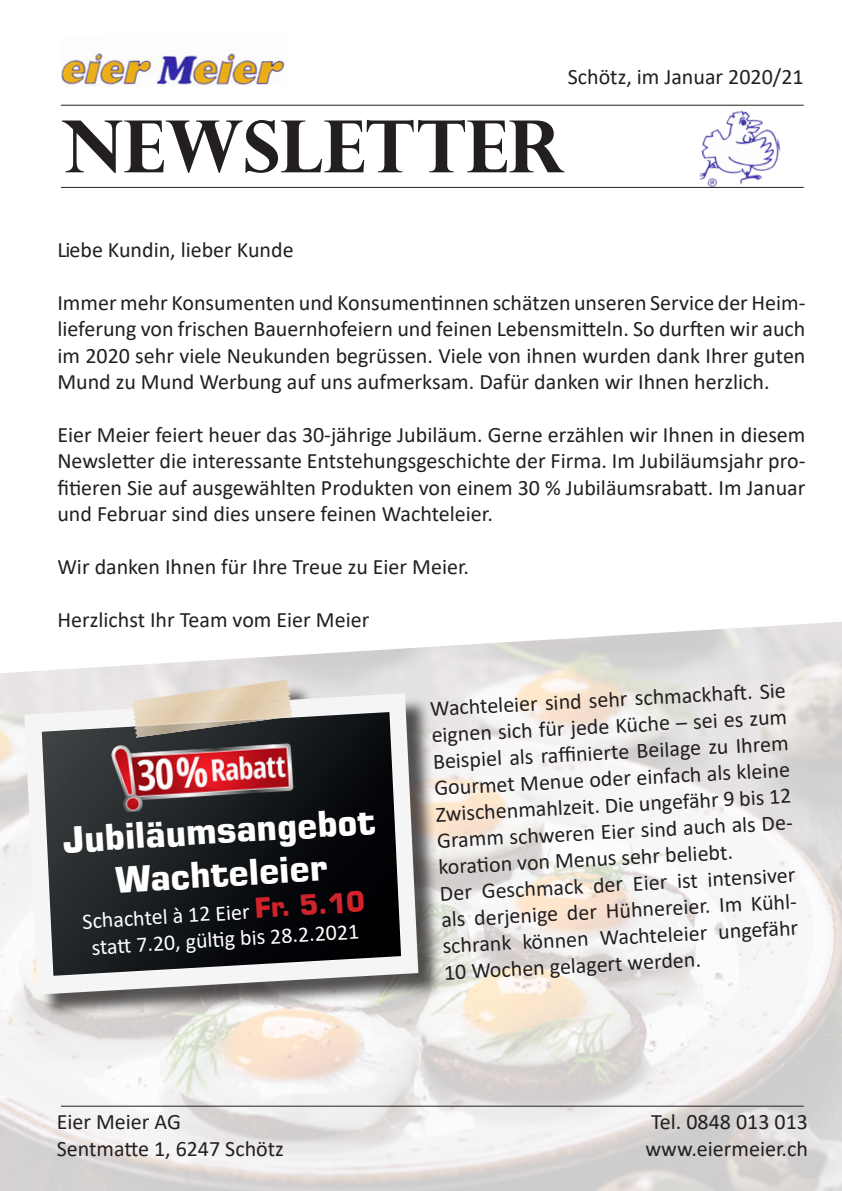
<style>
.page{position:relative;width:842px;height:1191px;background:#fff}
.page>*{position:absolute;margin:0;border:0;box-sizing:border-box;transform-origin:0 0}
.t1{font:700 72px "Perpetua Titling";color:#231f20}
.t2{font:700 36px "Eurostile LT";color:#fff}
.t3{font:700 28px "Eurostile LT";color:#d1232a}
.t4{font:22px/26.4px "Calibri";color:#231f20;text-align:justify}
.t5{font:22px "Calibri";color:#fff}
</style>
<div class="page">
<img style="left:0;top:622px;width:842px;height:569px">
<hr style="left:61px;top:105px;width:743px;height:1px;background:#231f20">
<hr style="left:61px;top:187px;width:743px;height:1px;background:#231f20">
<img style="left:687px;top:104px;width:100px;height:84px">
<img style="left:61px;top:50px;width:224px;height:36px">
<hr style="left:61px;top:1105px;width:743px;height:1px;background:#231f20">
<div style="left:28px;top:683px;width:415px;height:336px;background:#231f20;opacity:.75"></div>
<svg style="left:24px;top:693px;width:394px;height:301px;fill:#f5f5f6"></svg>
<svg style="left:42px;top:712px;width:359px;height:263px;background:#2b2d30"></svg>
<svg style="left:132px;top:679px;width:160px;height:47px;background:#e0d2bf"></svg>
<img style="left:134px;top:718px;width:143px;height:14px">
<img style="left:110px;top:732px;width:187px;height:81px">
<p class="t4" style="left:568px;top:63px;width:237px">Schötz, im Januar 2020/21</p>
<p class="t1" style="left:61px;top:102px;width:506px">NEWSLETTER</p>
<p class="t4" style="left:57px;top:236px;width:238px">Liebe Kundin, lieber Kunde</p>
<p class="t4" style="left:57px;top:289px;width:750px">Immer mehr Konsumenten und Konsumentinnen schätzen unseren Service der Heim&shy;lieferung von frischen Bauernhofeiern und feinen Lebensmitteln. So durften wir auch im 2020 sehr viele Neukunden begrüssen. Viele von ihnen wurden dank Ihrer guten Mund zu Mund Werbung auf uns aufmerksam. Dafür danken wir Ihnen herzlich.</p>
<p class="t4" style="left:57px;top:421px;width:750px">Eier Meier feiert heuer das 30-jährige Jubiläum. Gerne erzählen wir Ihnen in diesem Newsletter die interessante Entstehungsgeschichte der Firma. Im Jubiläumsjahr pro&shy;fitieren Sie auf ausgewählten Produkten von einem 30 % Jubiläumsrabatt. Im Januar und Februar sind dies unsere feinen Wachteleier.</p>
<p class="t4" style="left:57px;top:553px;width:413px">Wir danken Ihnen für Ihre Treue zu Eier Meier.</p>
<p class="t4" style="left:57px;top:605px;width:313px">Herzlichst Ihr Team vom Eier Meier</p>
<p class="t2" style="left:61px;top:819px;width:315px;rotate:-4deg">Jubiläumsangebot</p>
<p class="t2" style="left:114px;top:859px;width:214px;rotate:-4deg">Wachteleier</p>
<p class="t5" style="left:82px;top:905px;width:169px;rotate:-3deg">Schachtel à 12 Eier</p>
<p class="t3" style="left:253px;top:891px;width:112px;rotate:-4deg">Fr. 5.10</p>
<p class="t5" style="left:91px;top:931px;width:270px;rotate:-3deg">statt 7.20, gülti g bis 28.2.2021</p>
<p class="t4" style="left:57px;top:1108px;width:126px">Eier Meier AG</p>
<p class="t4" style="left:57px;top:1134px;width:229px">Sentmatte 1, 6247 Schötz</p>
<p class="t4" style="left:429px;top:695px;width:362px;text-align:left;rotate:-3deg">Wachteleier sind sehr schmackhaft . Sie eignen sich für jede Küche – sei es zum Beispiel als raffi nierte Beilage zu Ihrem Gourmet Menue oder einfach als kleine Zwischenmahlzeit. Die ungefähr 9 bis 12<br>Gramm schweren Eier sind auch als De&shy;korati on von Menus sehr beliebt.</p>
<p class="t4" style="left:439px;top:879px;width:362px;text-align:left;rotate:-3deg">Der Geschmack der Eier ist intensiver als derjenige der Hühnereier. Im Kühl&shy;schrank können Wachteleier ungefähr 10 Wochen gelagert werden.</p>
<p class="t4" style="left:651px;top:1108px;width:158px">Tel. 0848 013 013</p>
<p class="t4" style="left:645px;top:1134px;width:164px">www.eiermeier.ch</p>
</div>
